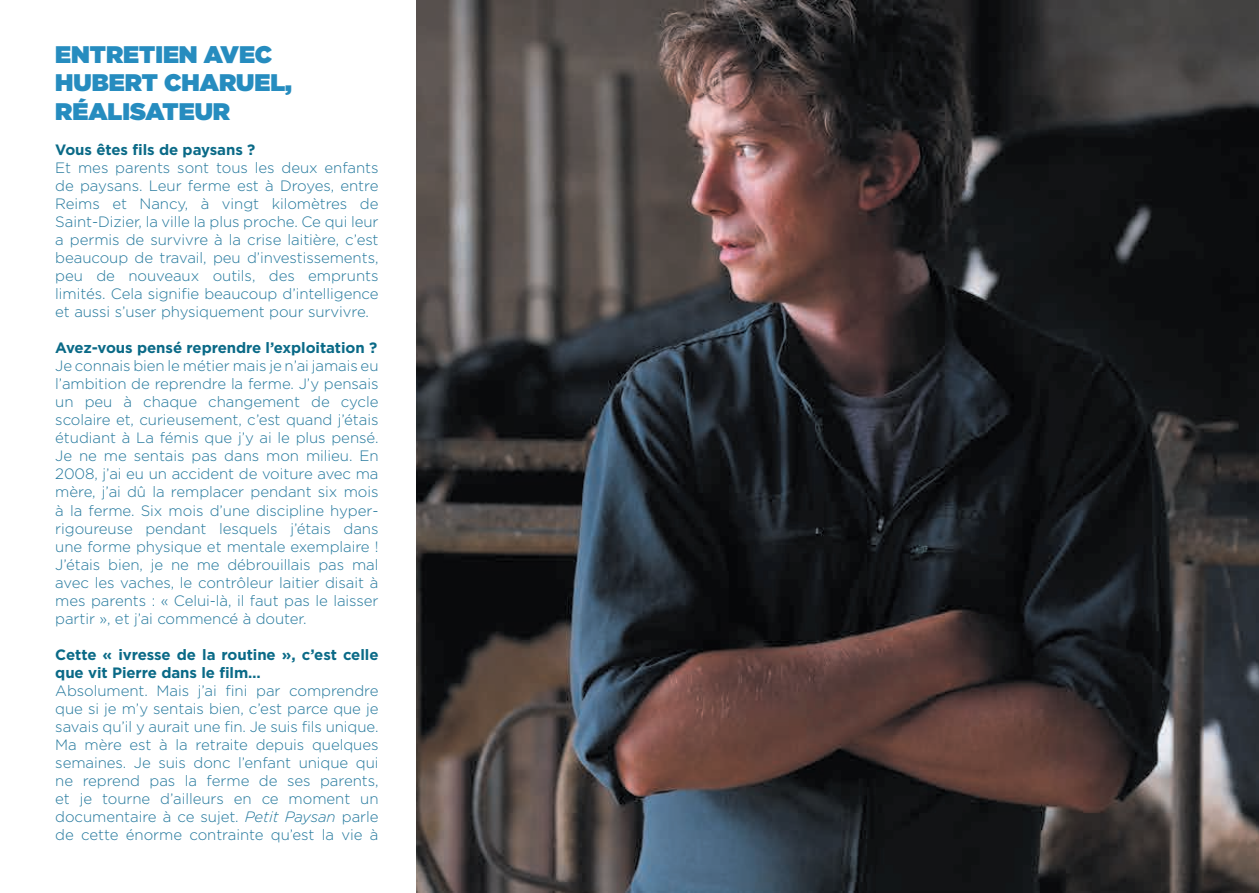
<style>
.page{position:relative;width:1259px;height:893px;background:#fff}
.page>*{position:absolute;margin:0;border:0;box-sizing:border-box;transform-origin:0 0}
.t1{font:900 24px/28.8px "Gotham";color:#268cbf}
.t2{font:300 15px/18px "Gotham";letter-spacing:-.005em;color:#22779c;text-align:justify}
.t3{font:700 15px/18px "Gotham";letter-spacing:-.005em;color:#0a6a87}
.s1{font-style:italic}
</style>
<div class="page">
<img style="left:417px;top:0;width:842px;height:893px">
<h1 class="t1" style="left:55px;top:39px;width:238px">ENTRETIEN AVEC<br>HUBERT CHARUEL,<br>RÉALISATEUR</h1>
<p class="t3" style="left:55px;top:141px;width:202px">Vous êtes fils de paysans ?</p>
<p class="t2" style="left:55px;top:159px;width:325px">Et mes parents sont tous les deux enfants de paysans. Leur ferme est à Droyes, entre Reims et Nancy, à vingt kilomètres de Saint‑Dizier, la ville la plus proche. Ce qui leur a permis de survivre à la crise laitière, c’est beaucoup de travail, peu d’investissements, peu de nouveaux outils, des emprunts limités. Cela signifie beaucoup d’intelligence et aussi s’user physiquement pour survivre.</p>
<p class="t3" style="left:55px;top:339px;width:323px">Avez-vous pensé reprendre l’exploitation ?</p>
<p class="t2" style="left:55px;top:357px;width:325px">Je connais bien le métier mais je n’ai jamais eu l’ambition de reprendre la ferme. J’y pensais un peu à chaque changement de cycle scolaire et, curieusement, c’est quand j’étais étudiant à La fémis que j’y ai le plus pensé.<br>Je ne me sentais pas dans mon milieu. En 2008, j’ai eu un accident de voiture avec ma mère, j’ai dû la remplacer pendant six mois à la ferme. Six mois d’une discipline hyper&shy;rigoureuse pendant lesquels j’étais dans une forme physique et mentale exemplaire !<br>J’étais bien, je ne me débrouillais pas mal avec les vaches, le contrôleur laitier disait à mes parents : « Celui-là, il faut pas le laisser partir », et j’ai commencé à douter.</p>
<p class="t3" style="left:55px;top:645px;width:325px">Cette « ivresse de la routine », c’est celle que vit Pierre dans le film…</p>
<p class="t2" style="left:55px;top:681px;width:325px">Absolument. Mais j’ai fini par comprendre que si je m’y sentais bien, c’est parce que je savais qu’il y aurait une fin. Je suis fils unique.<br>Ma mère est à la retraite depuis quelques semaines. Je suis donc l’enfant unique qui ne reprend pas la ferme de ses parents, et je tourne d’ailleurs en ce moment un documentaire à ce sujet. <span class="s1">Petit Paysan</span> parle de cette énorme contrainte qu’est la vie à</p>
</div>
